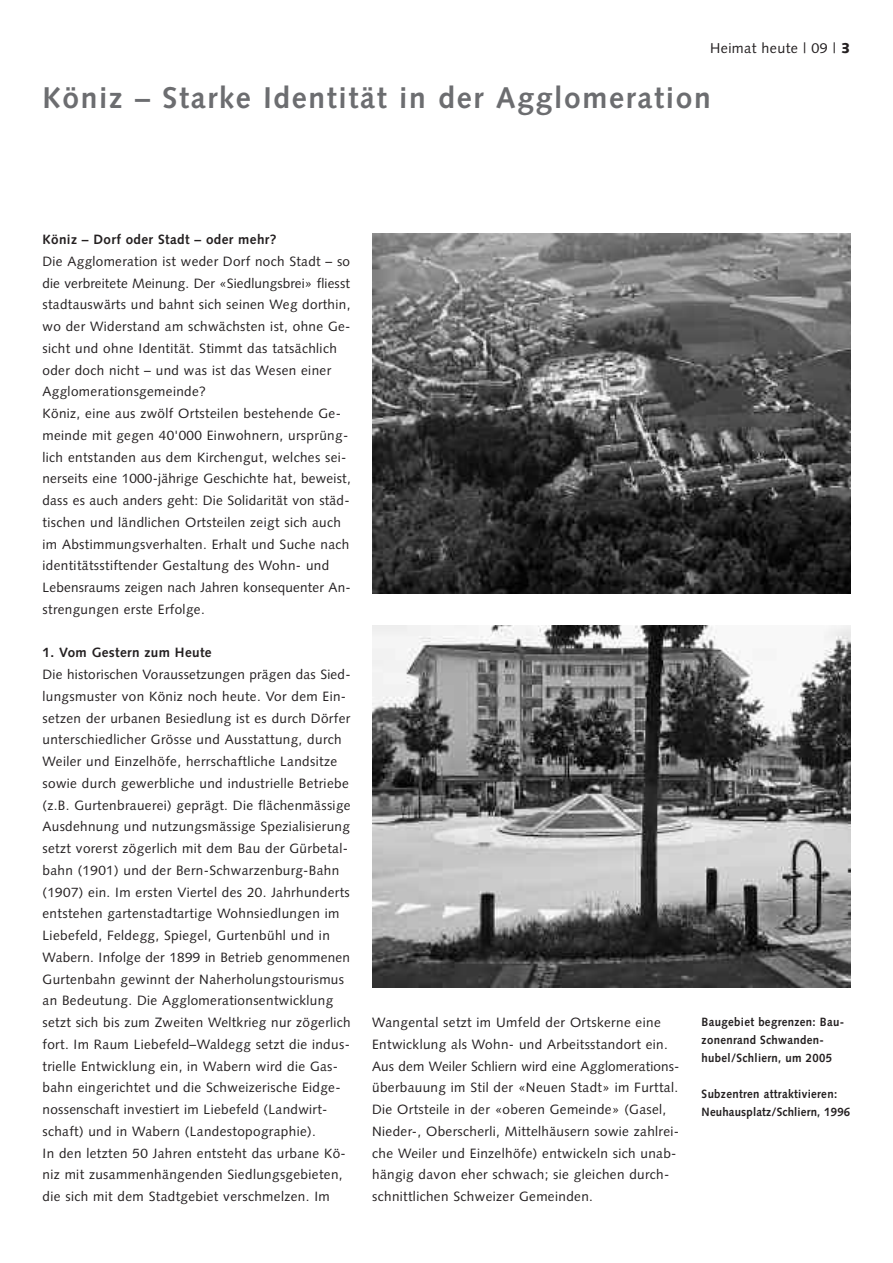
<style>
.page{position:relative;width:893px;height:1263px;background:#fff}
.page>*{position:absolute;margin:0;border:0;box-sizing:border-box;transform-origin:0 0}
.t1{font:700 30px "Syntax";letter-spacing:.055em;color:#6c6d70}
.t2{font:14.25px "Syntax";letter-spacing:.03em;color:#231f20}
.t3{font:13.5px/21.8px "Syntax";letter-spacing:.03em;color:#231f20}
.t4{font:700 13.5px "Syntax";letter-spacing:.03em;color:#231f20}
.t5{font:700 12px/18px "Syntax";letter-spacing:.03em;color:#231f20;scale:.95 1}
.s1{font-weight:900}
</style>
<div class="page">
<img style="left:372px;top:234px;width:478px;height:360px">
<img style="left:372px;top:625px;width:478px;height:363px">
<p class="t2" style="left:710px;top:43px;width:142px">Heimat heute | 09 | <span class="s1">3</span></p>
<h1 class="t1" style="left:43px;top:85px;width:670px">Köniz – Starke Identität in der Agglomeration</h1>
<p class="t4" style="left:43px;top:234px;width:235px">Köniz – Dorf oder Stadt – oder mehr?</p>
<p class="t3" style="left:43px;top:251px;width:310px">Die Agglomeration ist weder Dorf noch Stadt – so die verbreitete Meinung. Der «Siedlungsbrei» fliesst stadtauswärts und bahnt sich seinen Weg dorthin, wo der Widerstand am schwächsten ist, ohne Ge&shy;sicht und ohne Identität. Stimmt das tatsächlich oder doch nicht – und was ist das Wesen einer Agglomerationsgemeinde?<br>Köniz, eine aus zwölf Ortsteilen bestehende Ge&shy;meinde mit gegen 40'000 Einwohnern, ursprüng&shy;lich entstanden aus dem Kirchengut, welches sei&shy;nerseits eine 1000-jährige Geschichte hat, beweist, dass es auch anders geht: Die Solidarität von städ&shy;tischen und ländlichen Ortsteilen zeigt sich auch im Abstimmungsverhalten. Erhalt und Suche nach identitätsstiftender Gestaltung des Wohn- und Lebensraums zeigen nach Jahren konsequenter An&shy;strengungen erste Erfolge.</p>
<p class="t4" style="left:43px;top:647px;width:171px">1. Vom Gestern zum Heute</p>
<p class="t3" style="left:43px;top:665px;width:310px">Die historischen Voraussetzungen prägen das Sied&shy;lungsmuster von Köniz noch heute. Vor dem Ein&shy;setzen der urbanen Besiedlung ist es durch Dörfer unterschiedlicher Grösse und Ausstattung, durch Weiler und Einzelhöfe, herrschaftliche Landsitze sowie durch gewerbliche und industrielle Betriebe (z.B. Gurtenbrauerei) geprägt. Die flächenmässige Ausdehnung und nutzungsmässige Spezialisierung setzt vorerst zögerlich mit dem Bau der Gürbetal&shy;bahn (1901) und der Bern-Schwarzenburg-Bahn (1907) ein. Im ersten Viertel des 20. Jahrhunderts entstehen gartenstadtartige Wohnsiedlungen im Liebefeld, Feldegg, Spiegel, Gurtenbühl und in Wabern. Infolge der 1899 in Betrieb genommenen Gurtenbahn gewinnt der Naherholungstourismus an Bedeutung. Die Agglomerationsentwicklung setzt sich bis zum Zweiten Weltkrieg nur zögerlich fort. Im Raum Liebefeld–Waldegg setzt die indus&shy;trielle Entwicklung ein, in Wabern wird die Gas&shy;bahn eingerichtet und die Schweizerische Eidge&shy;nossenschaft investiert im Liebefeld (Landwirt&shy;schaft) und in Wabern (Landestopographie).<br>In den letzten 50 Jahren entsteht das urbane Kö&shy;niz mit zusammenhängenden Siedlungsgebieten, die sich mit dem Stadtgebiet verschmelzen. Im</p>
<p class="t3" style="left:372px;top:1013px;width:309px">Wangental setzt im Umfeld der Ortskerne eine Entwicklung als Wohn- und Arbeitsstandort ein.<br>Aus dem Weiler Schliern wird eine Agglomerations&shy;überbauung im Stil der «Neuen Stadt» im Furttal.<br>Die Ortsteile in der «oberen Gemeinde» (Gasel, Nieder-, Oberscherli, Mittelhäusern sowie zahlrei&shy;che Weiler und Einzelhöfe) entwickeln sich unab&shy;hängig davon eher schwach; sie gleichen durch&shy;schnittlichen Schweizer Gemeinden.</p>
<p class="t5" style="left:702px;top:1014px;width:152px">Baugebiet begrenzen: Bau&shy;zonenrand Schwanden&shy;hubel/Schliern, um 2005</p>
<p class="t5" style="left:702px;top:1086px;width:158px">Subzentren attraktivieren:<br>Neuhausplatz/Schliern, 1996</p>
</div>
